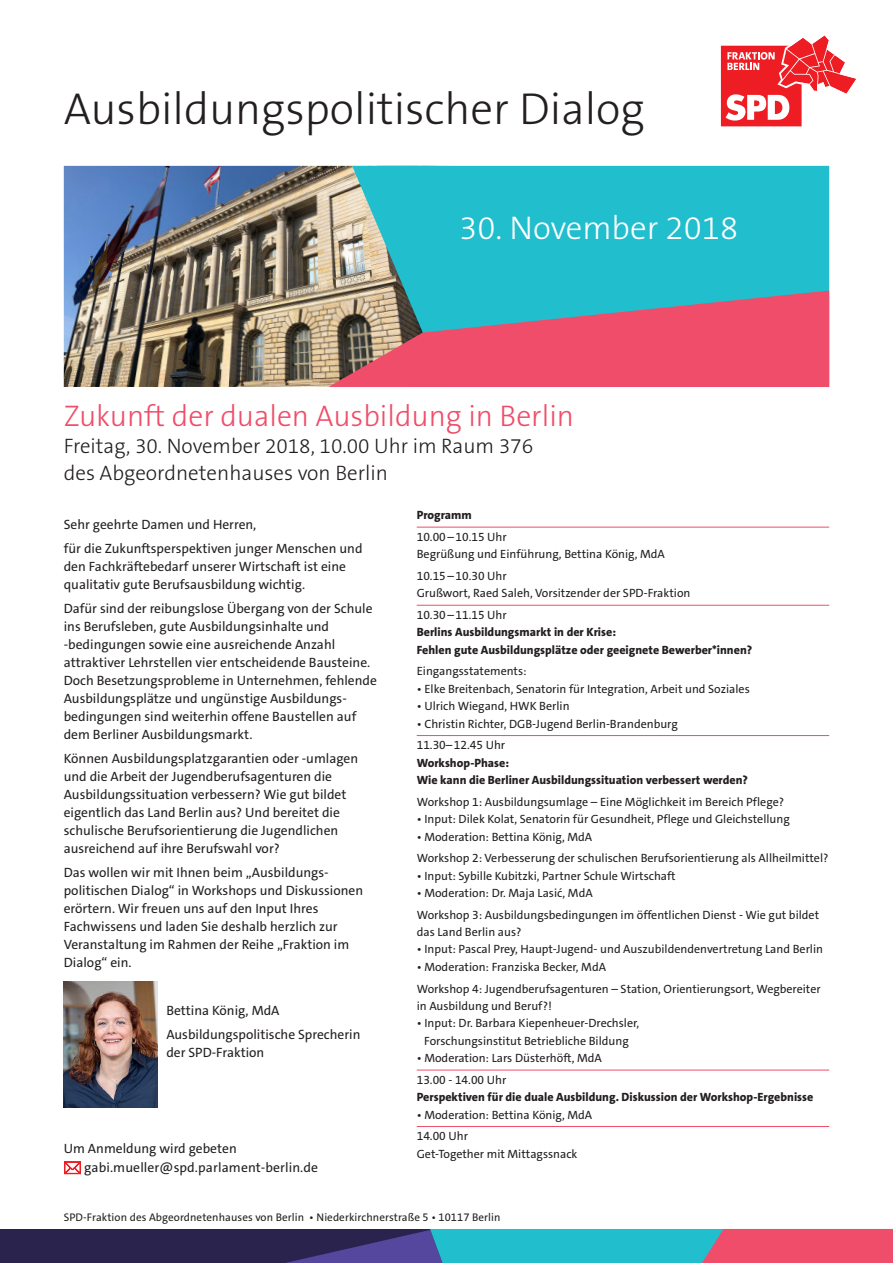
<style>
.page{position:relative;width:893px;height:1263px;background:#fff}
.page>*{position:absolute;margin:0;border:0;box-sizing:border-box;transform-origin:0 0}
.t1{font:300 45px "The Sans B3";color:#231f20}
.t2{font:300 33px "The Sans B3";color:#fff}
.t3{font:300 30px "The Sans B3";color:#ef4d69}
.t4{font:300 21px/27px "The Sans B3";color:#231f20}
.t5{font:13.5px/18px "SPD The Sans";color:#231f20}
.t6{font:12px/21.6px "SPD The Sans";color:#231f20}
.t7{font:800 12px/17.4px "SPD The Sans";color:#231f20}
.t8{font:11.1px "SPD The Sans";letter-spacing:.005em;color:#231f20}
</style>
<div class="page">
<svg style="left:64px;top:1174px;width:17px;height:1px"></svg>
<svg style="left:64px;top:1161px;width:17px;height:13px"></svg>
<svg style="left:721px;top:35px;width:135px;height:91px"></svg>
<hr style="left:417px;top:527px;width:412px;height:1px;background:#ef4d69">
<hr style="left:417px;top:605px;width:412px;height:1px;background:#ef4d69">
<hr style="left:417px;top:735px;width:412px;height:1px;background:#ef4d69">
<hr style="left:417px;top:1070px;width:412px;height:1px;background:#ef4d69">
<hr style="left:417px;top:1126px;width:412px;height:1px;background:#ef4d69">
<img style="left:64px;top:981px;width:93px;height:127px">
<div style="left:0;top:1229px;width:893px;height:34px;background:#29234d"></div>
<svg style="left:286px;top:1229px;width:607px;height:34px;background:#657a9a"></svg>
<img style="left:64px;top:166px;width:288px;height:221px">
<div style="left:352px;top:166px;width:477px;height:125px;background:#21bece"></div>
<svg style="left:328px;top:291px;width:501px;height:96px;background:#be687c"></svg>
<h1 class="t1" style="left:64px;top:86px;width:582px">Ausbildungspolitischer Dialog</h1>
<h2 class="t2" style="left:459px;top:211px;width:280px">30. November 2018</h2>
<h3 class="t3" style="left:64px;top:400px;width:512px">Zukunft der dualen Ausbildung in Berlin</h3>
<h3 class="t4" style="left:64px;top:433px;width:471px">Freitag, 30. November 2018, 10.00 Uhr im Raum 376 des Abgeordnetenhauses von Berlin</h3>
<p class="t5" style="left:64px;top:512px;width:300px;line-height:24px">Sehr geehrte Damen und Herren,<br>für die Zukunftsperspektiven junger Menschen und</p>
<p class="t5" style="left:64px;top:557px;width:284px">den Fachkräftebedarf unserer Wirtschaft ist eine qualitativ gute Berufsausbildung wichtig.</p>
<p class="t5" style="left:64px;top:599px;width:315px">Dafür sind der reibungslose Übergang von der Schule ins Berufsleben, gute Ausbildungsinhalte und -bedingungen sowie eine ausreichende Anzahl attraktiver Lehrstellen vier entscheidende Bausteine.<br>Doch Besetzungsprobleme in Unternehmen, fehlende Ausbildungsplätze und ungünstige Ausbildungs&shy;bedingungen sind weiterhin offene Baustellen auf dem Berliner Ausbildungsmarkt.</p>
<p class="t5" style="left:64px;top:749px;width:296px">Können Ausbildungsplatzgarantien oder -umlagen und die Arbeit der Jugendberufsagenturen die Ausbildungssituation verbessern? Wie gut bildet eigentlich das Land Berlin aus? Und bereitet die schulische Berufsorientierung die Jugendlichen ausreichend auf ihre Berufswahl vor?</p>
<p class="t5" style="left:64px;top:863px;width:301px">Das wollen wir mit Ihnen beim „Ausbildungs&shy;politischen Dialog“ in Workshops und Diskussionen erörtern. Wir freuen uns auf den Input Ihres Fachwissens und laden Sie deshalb herzlich zur Veranstaltung im Rahmen der Reihe „Fraktion im Dialog“ ein.</p>
<p class="t5" style="left:166px;top:998px;width:196px;line-height:24px">Bettina König, MdA<br>Ausbildungspolitische Sprecherin</p>
<p class="t5" style="left:166px;top:1043px;width:100px">der SPD-Fraktion</p>
<p class="t5" style="left:84px;top:1138px;width:235px;line-height:19.5px;text-indent:-20px">Um Anmeldung wird gebeten gabi.mueller@spd.parlament-berlin.de</p>
<p class="t7" style="left:417px;top:506px;width:57px">Programm</p>
<p class="t6" style="left:417px;top:528px;width:250px;line-height:17.4px">10.00–10.15 Uhr<br>Begrüßung und Einführung, Bettina König, MdA</p>
<p class="t6" style="left:417px;top:567px;width:275px;line-height:17.4px">10.15–10.30 Uhr<br>Grußwort, Raed Saleh, Vorsitzender der SPD-Fraktion</p>
<p class="t6" style="left:417px;top:604px;width:91px">10.30–11.15 Uhr</p>
<p class="t7" style="left:417px;top:624px;width:337px">Berlins Ausbildungsmarkt in der Krise:<br>Fehlen gute Ausbildungsplätze oder geeignete Bewerber*innen?</p>
<p class="t6" style="left:417px;top:661px;width:111px">Eingangsstatements:</p>
<p class="t6" style="left:417px;top:678px;width:335px">• Elke Breitenbach, Senatorin für Integration, Arbeit und Soziales</p>
<p class="t6" style="left:417px;top:695px;width:154px">• Ulrich Wiegand, HWK Berlin</p>
<p class="t6" style="left:417px;top:713px;width:263px">• Christin Richter, DGB-Jugend Berlin-Brandenburg<br>11.30–12.45 Uhr</p>
<p class="t7" style="left:417px;top:754px;width:333px">Workshop-Phase:<br>Wie kann die Berliner Ausbildungssituation verbessert werden?</p>
<p class="t6" style="left:417px;top:791px;width:369px">Workshop 1: Ausbildungsumlage – Eine Möglichkeit im Bereich Pflege?</p>
<p class="t6" style="left:417px;top:808px;width:375px">• Input: Dilek Kolat, Senatorin für Gesundheit, Pflege und Gleichstellung</p>
<p class="t6" style="left:417px;top:826px;width:413px">• Moderation: Bettina König, MdA<br>Workshop 2: Verbesserung der schulischen Berufsorientierung als Allheilmittel?</p>
<p class="t6" style="left:417px;top:865px;width:260px">• Input: Sybille Kubitzki, Partner Schule Wirtschaft</p>
<p class="t6" style="left:417px;top:882px;width:404px">• Moderation: Dr. Maja Lasić, MdA<br>Workshop 3: Ausbildungsbedingungen im öffentlichen Dienst - Wie gut bildet</p>
<p class="t6" style="left:417px;top:921px;width:106px">das Land Berlin aus?</p>
<p class="t6" style="left:417px;top:939px;width:408px">• Input: Pascal Prey, Haupt-Jugend- und Auszubildendenvertretung Land Berlin</p>
<p class="t6" style="left:417px;top:956px;width:406px">• Moderation: Franziska Becker, MdA<br>Workshop 4: Jugendberufsagenturen – Station, Orientierungsort, Wegbereiter</p>
<p class="t6" style="left:417px;top:995px;width:137px">in Ausbildung und Beruf?!</p>
<p class="t6" style="left:417px;top:1015px;width:224px;line-height:17.4px;text-align:center">• Input: Dr. Barbara Kiepenheuer-Drechsler,<br>Forschungsinstitut Betriebliche Bildung</p>
<p class="t6" style="left:417px;top:1047px;width:187px">• Moderation: Lars Düsterhöft, MdA<br>13.00 - 14.00 Uhr</p>
<p class="t7" style="left:417px;top:1088px;width:398px">Perspektiven für die duale Ausbildung. Diskussion der Workshop-Ergebnisse</p>
<p class="t6" style="left:417px;top:1104px;width:177px">• Moderation: Bettina König, MdA<br>14.00 Uhr</p>
<p class="t6" style="left:417px;top:1143px;width:162px">Get-Together mit Mittagssnack</p>
<p class="t8" style="left:64px;top:1210px;width:438px">SPD-Fraktion des Abgeordnetenhauses von Berlin • Niederkirchnerstraße 5 • 10117 Berlin</p>
</div>
